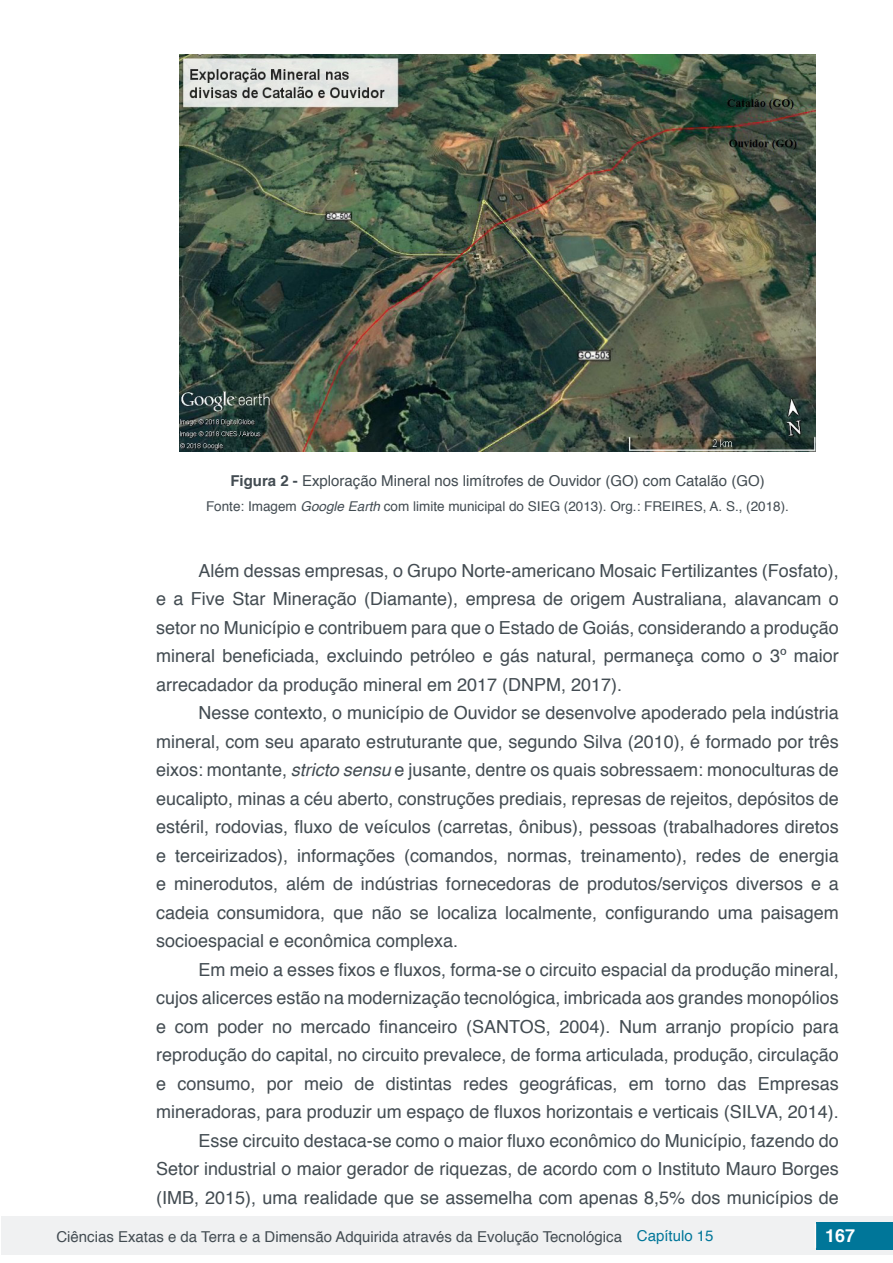
<style>
.page{position:relative;width:893px;height:1263px;background:#fff}
.page>*{position:absolute;margin:0;border:0;box-sizing:border-box;transform-origin:0 0}
.t1{font:18px/28.5px "Helvetica";color:#434c52;text-align:justify}
.t2{font:700 18px "Helvetica";color:#fff}
.t3{font:15px "Helvetica";color:#434c52}
.t4{font:13.5px "Helvetica";color:#434c52}
.s1{font-weight:700}
.s2{font-style:italic}
.s3{color:#007699}
</style>
<div class="page">
<div style="left:1px;top:1216px;width:891px;height:38px;background:#f0f1f2"></div>
<div style="left:816px;top:1222px;width:77px;height:27px;background:#007699"></div>
<svg style="left:815px;top:1224px;width:1px;height:24px"></svg>
<img style="left:179px;top:54px;width:637px;height:397px">
<p class="t3" style="left:230px;top:470px;width:536px"><span class="s1">Figura 2 -</span> Exploração Mineral nos limítrofes de Ouvidor (GO) com Catalão (GO)</p>
<p class="t4" style="left:206px;top:496px;width:585px">Fonte: Imagem <span class="s2">Google Earth</span> com limite municipal do SIEG (2013). Org.: FREIRES, A. S., (2018).</p>
<p class="t1" style="left:156px;top:557px;width:684px;text-indent:43px">Além dessas empresas, o Grupo Norte-americano Mosaic Fertilizantes (Fosfato), e a Five Star Mineração (Diamante), empresa de origem Australiana, alavancam o setor no Município e contribuem para que o Estado de Goiás, considerando a produção mineral beneficiada, excluindo petróleo e gás natural, permaneça como o 3º maior arrecadador da produção mineral em 2017 (DNPM, 2017).</p>
<p class="t1" style="left:156px;top:699px;width:684px;text-indent:43px">Nesse contexto, o município de Ouvidor se desenvolve apoderado pela indústria mineral, com seu aparato estruturante que, segundo Silva (2010), é formado por três eixos: montante, <span class="s2">stricto sensu</span> e jusante, dentre os quais sobressaem: monoculturas de eucalipto, minas a céu aberto, construções prediais, represas de rejeitos, depósitos de estéril, rodovias, fluxo de veículos (carretas, ônibus), pessoas (trabalhadores diretos e terceirizados), informações (comandos, normas, treinamento), redes de energia e minerodutos, além de indústrias fornecedoras de produtos/serviços diversos e a cadeia consumidora, que não se localiza localmente, configurando uma paisagem socioespacial e econômica complexa.</p>
<p class="t1" style="left:156px;top:956px;width:684px;text-align:right">Em meio a esses fixos e fluxos, forma-se o circuito espacial da produção mineral, cujos alicerces estão na modernização tecnológica, imbricada aos grandes monopólios e com poder no mercado financeiro (SANTOS, 2004). Num arranjo propício para reprodução do capital, no circuito prevalece, de forma articulada, produção, circulação e consumo, por meio de distintas redes geográficas, em torno das Empresas mineradoras, para produzir um espaço de fluxos horizontais e verticais (SILVA, 2014).<br>Esse circuito destaca-se como o maior fluxo econômico do Município, fazendo do Setor industrial o maior gerador de riquezas, de acordo com o Instituto Mauro Borges (IMB, 2015), uma realidade que se assemelha com apenas 8,5% dos municípios de</p>
<p class="t3" style="left:56px;top:1225px;width:659px">Ciências Exatas e da Terra e a Dimensão Adquirida através da Evolução Tecnológica <span class="s3">Capítulo 15</span></p>
<p class="t2" style="left:825px;top:1221px;width:32px">167</p>
</div>
